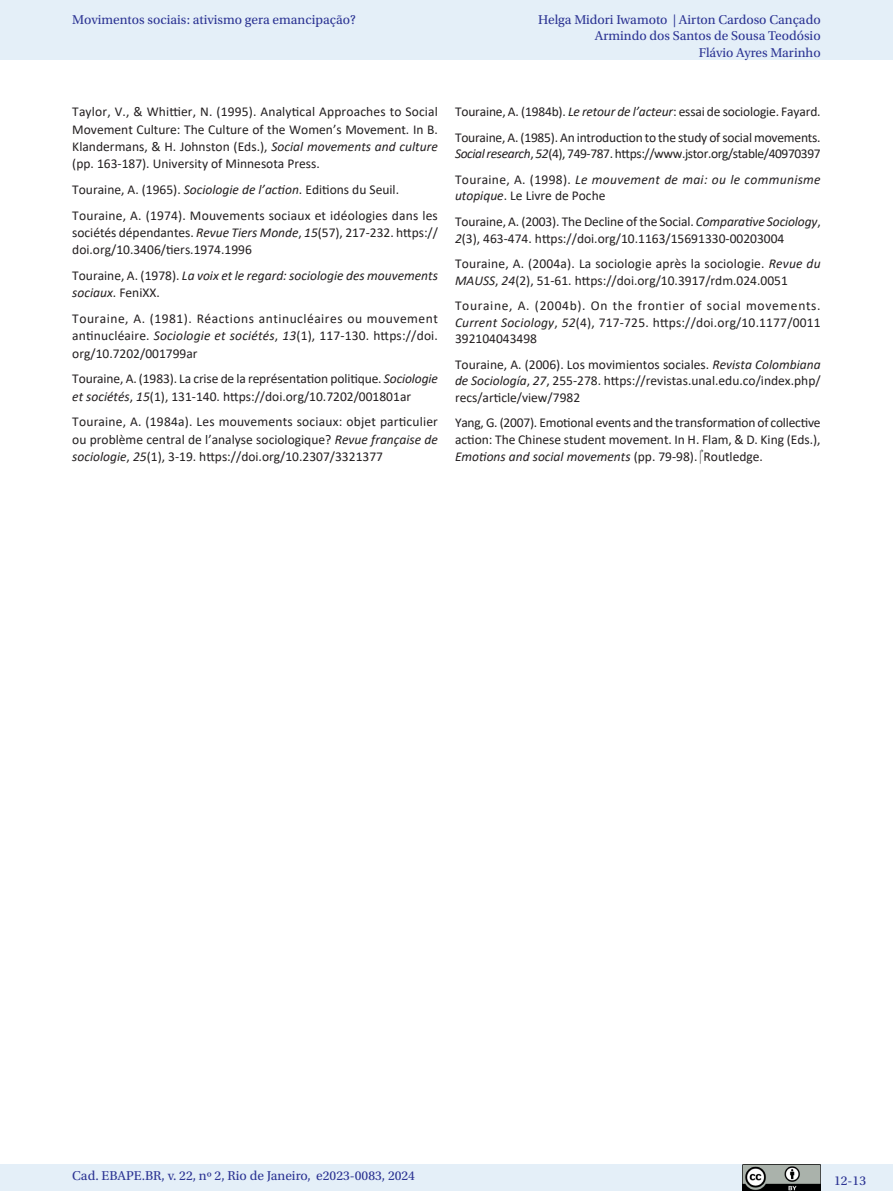
<style>
.page{position:relative;width:893px;height:1191px;background:#fff}
.page>*{position:absolute;margin:0;border:0;box-sizing:border-box;transform-origin:0 0}
.Referencias{font:13.5px/17.2px "Calibri";color:#231f20;text-align:justify}
.t1{font:13.5px/16.5px "Utopia Std";color:#2b3393;text-align:right}
.Referencias-2{font:italic 13.5px/17.2px "Calibri";color:#231f20}
.Referencias-3{font:italic 13.5px/16.8px "Calibri";letter-spacing:.025em;color:#231f20}
.s1{font-style:italic}
.s2{font-style:normal}
</style>
<div class="page">
<div style="left:0;top:0;width:893px;height:60px;background:#e4eff8"></div>
<div style="left:0;top:1164px;width:893px;height:27px;background:#e4eff8"></div>
<img style="left:743px;top:1164px;width:78px;height:27px">
<p class="t1" style="left:72px;top:11px;width:285px">Movimentos sociais: ativismo gera emancipação?</p>
<p class="t1" style="left:538px;top:11px;width:284px">Helga Midori Iwamoto | Airton Cardoso Cançado<br>Armindo dos Santos de Sousa Teodósio<br>Flávio Ayres Marinho</p>
<p class="Referencias" style="left:72px;top:103px;width:367px">Taylor, V., &amp; Whittier, N. (1995). Analytical Approaches to Social Movement Culture: The Culture of the Women’s Movement. In B.<br>Klandermans, &amp; H. Johnston (Eds.), <span class="s1">Social movements and culture </span>(pp. 163-187). University of Minnesota Press.</p>
<p class="Referencias" style="left:72px;top:180px;width:328px">Touraine, A. (1965). <span class="s1">Sociologie de l’action</span>. Editions du Seuil.</p>
<p class="Referencias" style="left:72px;top:206px;width:367px">Touraine, A. (1974). Mouvements sociaux et idéologies dans les sociétés dépendantes. <span class="s1">Revue Tiers Monde</span>, <span class="s1">15</span>(57), 217-232. https:// doi.org/10.3406/tiers.1974.1996</p>
<p class="Referencias-2" style="left:72px;top:266px;width:367px"><span class="s2">Touraine, A. (1978).</span> La voix et le regard: sociologie des mouvements sociaux<span class="s2">. FeniXX.</span></p>
<p class="Referencias" style="left:72px;top:309px;width:367px">Touraine, A. (1981). Réactions antinucléaires ou mouvement antinucléaire. <span class="s1">Sociologie et sociétés</span>, <span class="s1">13</span>(1), 117-130. https://doi. org/10.7202/001799ar</p>
<p class="Referencias" style="left:72px;top:370px;width:367px">Touraine, A. (1983). La crise de la représentation politique. <span class="s1">Sociologie et sociétés</span>, <span class="s1">15</span>(1), 131-140. https://doi.org/10.7202/001801ar</p>
<p class="Referencias" style="left:72px;top:413px;width:367px">Touraine, A. (1984a). Les mouvements sociaux: objet particulier ou problème central de l’analyse sociologique? <span class="s1">Revue française de sociologie</span>, <span class="s1">25</span>(1), 3-19. https://doi.org/10.2307/3321377</p>
<p class="Referencias" style="left:455px;top:103px;width:367px">Touraine, A. (1984b). <span class="s1">Le retour de l’acteur</span>: essai de sociologie. Fayard.</p>
<p class="Referencias" style="left:455px;top:128px;width:367px;line-height:16.8px">Touraine, A. (1985). An introduction to the study of social movements.<br><span class="s1">Social research</span>, <span class="s1">52</span>(4), 749-787. https://www.jstor.org/stable/40970397</p>
<p class="Referencias-3" style="left:455px;top:170px;width:367px"><span class="s2">Touraine, A. (1998).</span> Le mouvement de mai: ou le communisme utopique<span class="s2">. Le Livre de Poche</span></p>
<p class="Referencias" style="left:455px;top:212px;width:367px;line-height:16.8px">Touraine, A. (2003). The Decline of the Social. <span class="s1">Comparative Sociology</span>,<br><span class="s1">2</span>(3), 463-474. https://doi.org/10.1163/15691330-00203004</p>
<p class="Referencias" style="left:455px;top:254px;width:367px;line-height:16.8px">Touraine, A. (2004a). La sociologie après la sociologie. <span class="s1">Revue du<br>MAUSS</span>, <span class="s1">24</span>(2), 51-61. https://doi.org/10.3917/rdm.024.0051</p>
<p class="Referencias" style="left:455px;top:296px;width:367px;line-height:16.8px">Touraine, A. (2004b). On the frontier of social movements.<br><span class="s1">Current Sociology</span>, <span class="s1">52</span>(4), 717-725. https://doi.org/10.1177/0011<br>392104043498</p>
<p class="Referencias" style="left:455px;top:355px;width:367px;line-height:16.8px">Touraine, A. (2006). Los movimientos sociales. <span class="s1">Revista Colombiana de Sociología</span>, <span class="s1">27</span>, 255-278. https://revistas.unal.edu.co/index.php/ recs/article/view/7982</p>
<p class="Referencias" style="left:455px;top:414px;width:367px;line-height:16.8px">Yang, G. (2007). Emotional events and the transformation of collective action: The Chinese student movement. In H. Flam, &amp; D. King (Eds.), <span class="s1">Emotions and social movements</span> (pp. 79-98). Routledge.</p>
<p class="t1" style="left:72px;top:1167px;width:344px">Cad. EBAPE.BR, v. 22, nº 2, Rio de Janeiro, e2023-0083, 2024</p>
<p class="t1" style="left:834px;top:1172px;width:33px">12-13</p>
</div>
